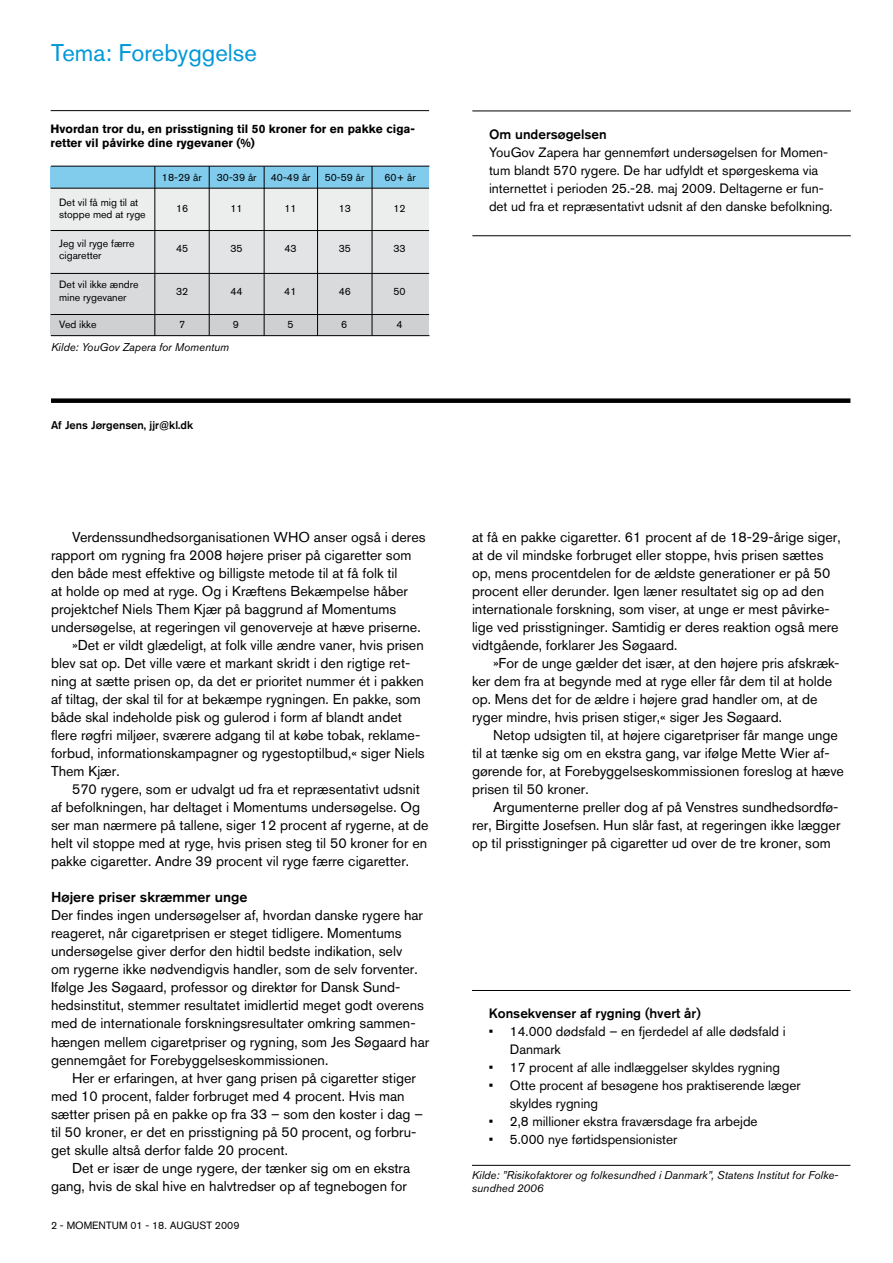
<style>
.page{position:relative;width:893px;height:1263px;background:#fff}
.page>*{position:absolute;margin:0;border:0;box-sizing:border-box;transform-origin:0 0}
.t1{font:24px "Akzidenz Grotesk BQ";color:#0098d8}
.t2{font:14.25px/18px "Akzidenz Grotesk BQ";color:#000}
.t3{font:500 14.25px "Akzidenz Grotesk BQ";color:#000}
.t4{font:13.5px/18px "Akzidenz Grotesk BQ";color:#000}
.t5{font:500 13.5px "Akzidenz Grotesk BQ";color:#000}
.t6{font:700 12px/14.4px "Akzidenz Grotesk BQ";color:#000}
.t7{font:italic 11.25px/13.5px "Akzidenz Grotesk BQ";color:#000}
.t8{font:500 11.25px "Akzidenz Grotesk BQ";color:#000}
.t9{font:10.5px/12.6px "Akzidenz Grotesk BQ";color:#000}
</style>
<div class="page">
<div style="left:51px;top:398px;width:799px;height:5px;background:#000"></div>
<div style="left:50px;top:166px;width:379px;height:22px;background:#81ccec"></div>
<div style="left:50px;top:314px;width:379px;height:21px;background:#cfd0d2"></div>
<div style="left:50px;top:273px;width:379px;height:41px;background:#d9dadb"></div>
<div style="left:50px;top:230px;width:379px;height:43px;background:#e3e4e5"></div>
<div style="left:50px;top:188px;width:379px;height:42px;background:#eceded"></div>
<hr style="left:51px;top:110px;width:378px;height:1px;background:#000">
<hr style="left:51px;top:188px;width:378px;height:1px;background:#000">
<hr style="left:51px;top:230px;width:378px;height:1px;background:#000">
<hr style="left:51px;top:273px;width:378px;height:1px;background:#000">
<hr style="left:51px;top:314px;width:378px;height:1px;background:#000">
<hr style="left:155px;top:166px;width:1px;height:170px;background:#000">
<hr style="left:209px;top:166px;width:1px;height:169px;background:#000">
<hr style="left:264px;top:167px;width:1px;height:169px;background:#000">
<hr style="left:317px;top:167px;width:1px;height:169px;background:#000">
<hr style="left:372px;top:166px;width:1px;height:169px;background:#000">
<hr style="left:51px;top:166px;width:378px;height:1px;background:#000">
<hr style="left:51px;top:335px;width:378px;height:1px;background:#000">
<hr style="left:472px;top:111px;width:379px;height:1px;background:#000">
<hr style="left:472px;top:235px;width:379px;height:1px;background:#000">
<hr style="left:472px;top:990px;width:378px;height:1px;background:#000">
<hr style="left:472px;top:1165px;width:378px;height:1px;background:#000">
<h1 class="t1" style="left:51px;top:38px;width:207px">Tema: Forebyggelse</h1>
<p class="t6" style="left:51px;top:121px;width:366px">Hvordan tror du, en prisstigning til 50 kroner for en pakke ciga&shy;retter vil påvirke dine rygevaner (%)</p>
<p class="t9" style="left:59px;top:196px;width:88px">Det vil få mig til at stoppe med at ryge</p>
<p class="t9" style="left:59px;top:237px;width:77px">Jeg vil ryge færre cigaretter</p>
<p class="t9" style="left:59px;top:278px;width:81px">Det vil ikke ændre mine rygevaner</p>
<p class="t9" style="left:59px;top:318px;width:39px">Ved ikke</p>
<p class="t9" style="left:162px;top:171px;width:41px">18-29 år</p>
<p class="t9" style="left:217px;top:171px;width:41px">30-39 år</p>
<p class="t9" style="left:271px;top:171px;width:41px">40-49 år</p>
<p class="t9" style="left:325px;top:171px;width:41px">50-59 år</p>
<p class="t9" style="left:384px;top:171px;width:33px">60+ år</p>
<p class="t9" style="left:176px;top:202px;width:14px">16</p>
<p class="t9" style="left:176px;top:242px;width:14px">45</p>
<p class="t9" style="left:176px;top:285px;width:14px">32</p>
<p class="t9" style="left:179px;top:318px;width:8px">7</p>
<p class="t9" style="left:230px;top:202px;width:14px">11</p>
<p class="t9" style="left:284px;top:202px;width:14px">11</p>
<p class="t9" style="left:339px;top:202px;width:14px">13</p>
<p class="t9" style="left:393px;top:202px;width:14px">12</p>
<p class="t9" style="left:230px;top:242px;width:14px">35</p>
<p class="t9" style="left:284px;top:242px;width:14px">43</p>
<p class="t9" style="left:339px;top:242px;width:14px">35</p>
<p class="t9" style="left:393px;top:242px;width:14px">33</p>
<p class="t9" style="left:230px;top:285px;width:14px">44</p>
<p class="t9" style="left:284px;top:285px;width:14px">41</p>
<p class="t9" style="left:339px;top:285px;width:14px">46</p>
<p class="t9" style="left:393px;top:285px;width:14px">50</p>
<p class="t9" style="left:233px;top:318px;width:8px">9</p>
<p class="t9" style="left:287px;top:318px;width:8px">5</p>
<p class="t9" style="left:341px;top:318px;width:8px">6</p>
<p class="t9" style="left:396px;top:318px;width:8px">4</p>
<p class="t7" style="left:51px;top:340px;width:180px">Kilde: YouGov Zapera for Momentum</p>
<p class="t8" style="left:51px;top:418px;width:144px">Af Jens Jørgensen, jjr@kl.dk</p>
<p class="t2" style="left:72px;top:528px;width:355px">Verdenssundhedsorganisationen WHO anser også i deres</p>
<p class="t2" style="left:51px;top:546px;width:362px">rapport om rygning fra 2008 højere priser på cigaretter som</p>
<p class="t2" style="left:51px;top:564px;width:348px">den både mest effektive og billigste metode til at få folk til</p>
<p class="t2" style="left:51px;top:582px;width:358px">at holde op med at ryge. Og i Kræftens Bekæmpelse håber</p>
<p class="t2" style="left:51px;top:600px;width:347px">projektchef Niels Them Kjær på baggrund af Momentums</p>
<p class="t2" style="left:51px;top:618px;width:371px">undersøgelse, at regeringen vil genoverveje at hæve priserne.</p>
<p class="t2" style="left:72px;top:636px;width:353px">»Det er vildt glædeligt, at folk ville ændre vaner, hvis prisen</p>
<p class="t2" style="left:51px;top:654px;width:361px">blev sat op. Det ville være et markant skridt i den rigtige ret-</p>
<p class="t2" style="left:51px;top:672px;width:374px">ning at sætte prisen op, da det er prioritet nummer ét i pakken</p>
<p class="t2" style="left:51px;top:690px;width:371px">af tiltag, der skal til for at bekæmpe rygningen. En pakke, som</p>
<p class="t2" style="left:51px;top:708px;width:352px">både skal indeholde pisk og gulerod i form af blandt andet</p>
<p class="t2" style="left:51px;top:726px;width:371px">flere røgfri miljøer, sværere adgang til at købe tobak, reklame-</p>
<p class="t2" style="left:51px;top:744px;width:375px">forbud, informationskampagner og rygestoptilbud,« siger Niels</p>
<p class="t2" style="left:51px;top:762px;width:70px">Them Kjær.</p>
<p class="t2" style="left:72px;top:780px;width:349px">570 rygere, som er udvalgt ud fra et repræsentativt udsnit</p>
<p class="t2" style="left:51px;top:798px;width:371px">af befolkningen, har deltaget i Momentums undersøgelse. Og</p>
<p class="t2" style="left:51px;top:816px;width:379px">ser man nærmere på tallene, siger 12 procent af rygerne, at de</p>
<p class="t2" style="left:51px;top:834px;width:378px">helt vil stoppe med at ryge, hvis prisen steg til 50 kroner for en</p>
<p class="t2" style="left:51px;top:852px;width:360px">pakke cigaretter. Andre 39 procent vil ryge færre cigaretter.</p>
<p class="t3" style="left:51px;top:889px;width:198px">Højere priser skræmmer unge</p>
<p class="t2" style="left:51px;top:906px;width:380px">Der findes ingen undersøgelser af, hvordan danske rygere har reageret, når cigaretprisen er steget tidligere. Momentums undersøgelse giver derfor den hidtil bedste indikation, selv<br>om rygerne ikke nødvendigvis handler, som de selv forventer.<br>Ifølge Jes Søgaard, professor og direktør for Dansk Sund&shy;hedsinstitut, stemmer resultatet imidlertid meget godt overens med de internationale forskningsresultater omkring sammen&shy;hængen mellem cigaretpriser og rygning, som Jes Søgaard har gennemgået for Forebyggelseskommissionen.</p>
<p class="t2" style="left:51px;top:1068px;width:373px;text-indent:21px">Her er erfaringen, at hver gang prisen på cigaretter stiger med 10 procent, falder forbruget med 4 procent. Hvis man sætter prisen på en pakke op fra 33 – som den koster i dag – til 50 kroner, er det en prisstigning på 50 procent, og forbru&shy;get skulle altså derfor falde 20 procent.</p>
<p class="t2" style="left:51px;top:1158px;width:361px;text-align:right">Det er især de unge rygere, der tænker sig om en ekstra gang, hvis de skal hive en halvtredser op af tegnebogen for</p>
<p class="t9" style="left:51px;top:1218px;width:190px">2 - MOMENTUM 01 - 18. AUGUST 2009</p>
<p class="t5" style="left:489px;top:126px;width:119px">Om undersøgelsen</p>
<p class="t4" style="left:489px;top:143px;width:345px">YouGov Zapera har gennemført undersøgelsen for Momen&shy;tum blandt 570 rygere. De har udfyldt et spørgeskema via internettet i perioden 25.-28. maj 2009. Deltagerne er fun&shy;det ud fra et repræsentativt udsnit af den danske befolkning.</p>
<p class="t2" style="left:472px;top:528px;width:370px">at få en pakke cigaretter. 61 procent af de 18-29-årige siger, at de vil mindske forbruget eller stoppe, hvis prisen sættes op, mens procentdelen for de ældste generationer er på 50 procent eller derunder. Igen læner resultatet sig op ad den internationale forskning, som viser, at unge er mest påvirke&shy;lige ved prisstigninger. Samtidig er deres reaktion også mere vidtgående, forklarer Jes Søgaard.</p>
<p class="t2" style="left:472px;top:654px;width:369px;text-indent:21px">»For de unge gælder det især, at den højere pris afskræk&shy;ker dem fra at begynde med at ryge eller får dem til at holde op. Mens det for de ældre i højere grad handler om, at de ryger mindre, hvis prisen stiger,« siger Jes Søgaard.</p>
<p class="t2" style="left:472px;top:726px;width:374px;text-indent:21px">Netop udsigten til, at højere cigaretpriser får mange unge til at tænke sig om en ekstra gang, var ifølge Mette Wier af&shy;gørende for, at Forebyggelseskommissionen foreslog at hæve prisen til 50 kroner.</p>
<p class="t2" style="left:472px;top:798px;width:370px;text-indent:21px">Argumenterne preller dog af på Venstres sundhedsordfø&shy;rer, Birgitte Josefsen. Hun slår fast, at regeringen ikke lægger op til prisstigninger på cigaretter ud over de tre kroner, som</p>
<p class="t5" style="left:489px;top:1005px;width:213px">Konsekvenser af rygning (hvert år)</p>
<p class="t4" style="left:510px;top:1022px;width:277px;text-indent:-21px">• 14.000 dødsfald – en fjerdedel af alle dødsfald i<br>Danmark</p>
<p class="t4" style="left:489px;top:1058px;width:293px">• 17 procent af alle indlæggelser skyldes rygning</p>
<p class="t4" style="left:510px;top:1076px;width:292px;text-indent:-21px">• Otte procent af besøgene hos praktiserende læger skyldes rygning</p>
<p class="t4" style="left:489px;top:1112px;width:270px">• 2,8 millioner ekstra fraværsdage fra arbejde</p>
<p class="t4" style="left:489px;top:1130px;width:190px">• 5.000 nye førtidspensionister</p>
<p class="t7" style="left:472px;top:1168px;width:368px">Kilde: ”Risikofaktorer og folkesundhed i Danmark”, Statens Institut for Folke&shy;sundhed 2006</p>
</div>
